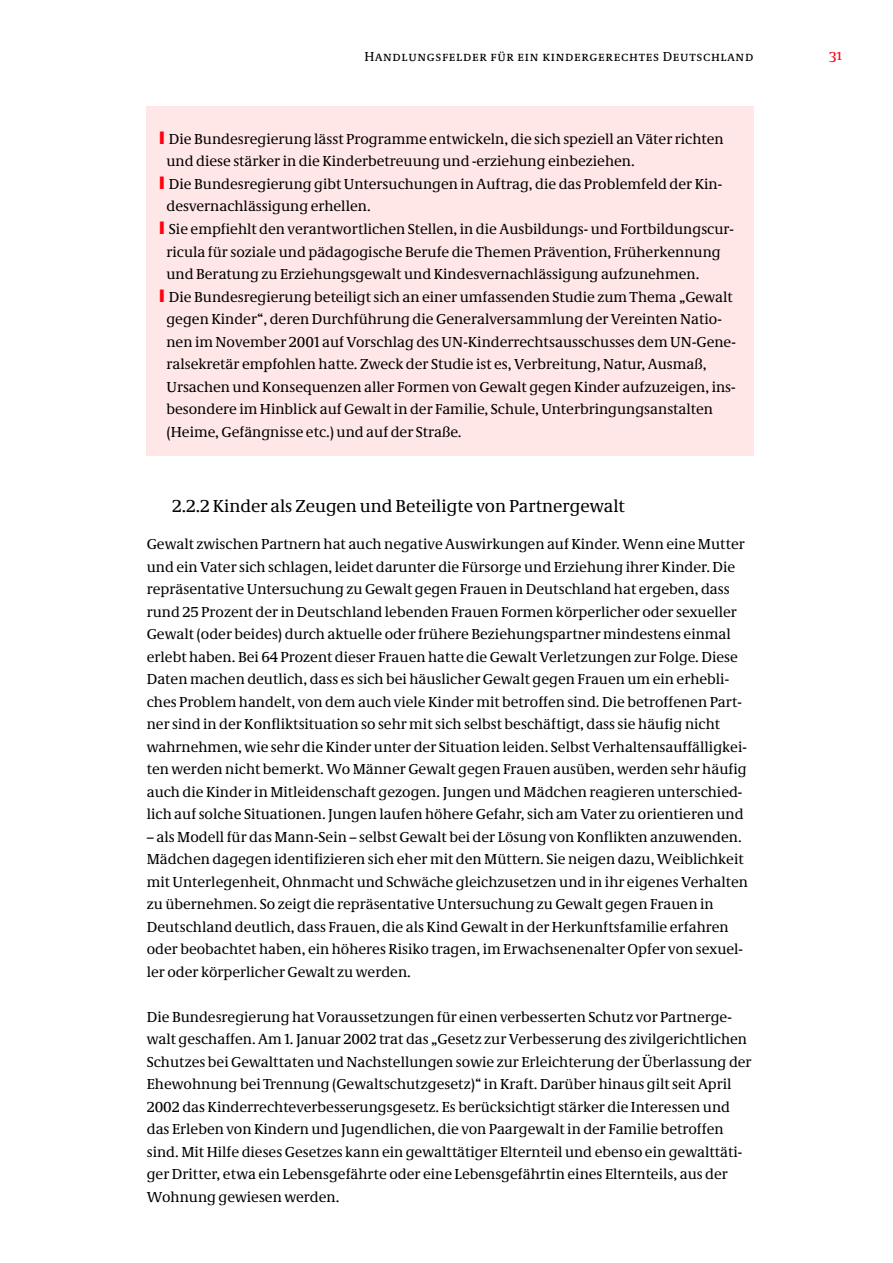
<style>
.page{position:relative;width:893px;height:1263px;background:#fff}
.page>*{position:absolute;margin:0;border:0;box-sizing:border-box;transform-origin:0 0}
.t1{font:18px "Neue Demos";color:#000}
.t2{font:15px/22.5px "Neue Demos";color:#000}
.t3{font:15px "Neue Demos CESC Os F";color:#ff000f}
.t4{font:13.5px "Neue Demos SC Os F";letter-spacing:.05em;color:#000}
.s1{color:#ff000f}
</style>
<div class="page">
<div style="left:146px;top:106px;width:608px;height:349px;background:#ffe6e7"></div>
<p class="t4" style="left:364px;top:48px;width:390px">Handlungsfelder für ein kindergerechtes Deutschland</p>
<p class="t3" style="left:829px;top:46px;width:14px">31</p>
<p class="t2" style="left:160px;top:129px;width:566px"><span class="s1">❙</span> Die Bundesregierung lässt Programme entwickeln, die sich speziell an Väter richten</p>
<p class="t2" style="left:166px;top:152px;width:470px">und diese stärker in die Kinderbetreuung und -erziehung einbeziehen.</p>
<p class="t2" style="left:160px;top:174px;width:564px"><span class="s1">❙</span> Die Bundesregierung gibt Untersuchungen in Auftrag, die das Problemfeld der Kin-</p>
<p class="t2" style="left:166px;top:197px;width:206px">desvernachlässigung erhellen.</p>
<p class="t2" style="left:160px;top:219px;width:576px"><span class="s1">❙</span> Sie empfiehlt den verantwortlichen Stellen, in die Ausbildungs- und Fortbildungscur-</p>
<p class="t2" style="left:166px;top:242px;width:556px">ricula für soziale und pädagogische Berufe die Themen Prävention, Früherkennung</p>
<p class="t2" style="left:166px;top:264px;width:534px">und Beratung zu Erziehungsgewalt und Kindesvernachlässigung aufzunehmen.</p>
<p class="t2" style="left:160px;top:287px;width:575px"><span class="s1">❙</span> Die Bundesregierung beteiligt sich an einer umfassenden Studie zum Thema „Gewalt</p>
<p class="t2" style="left:166px;top:309px;width:557px">gegen Kinder“, deren Durchführung die Generalversammlung der Vereinten Natio-</p>
<p class="t2" style="left:166px;top:332px;width:571px">nen im November 2001 auf Vorschlag des UN-Kinderrechtsausschusses dem UN-Gene-</p>
<p class="t2" style="left:166px;top:354px;width:542px">ralsekretär empfohlen hatte. Zweck der Studie ist es, Verbreitung, Natur, Ausmaß,</p>
<p class="t2" style="left:166px;top:377px;width:571px">Ursachen und Konsequenzen aller Formen von Gewalt gegen Kinder aufzuzeigen, ins-</p>
<p class="t2" style="left:166px;top:399px;width:548px">besondere im Hinblick auf Gewalt in der Familie, Schule, Unterbringungsanstalten</p>
<p class="t2" style="left:166px;top:422px;width:297px">(Heime, Gefängnisse etc.) und auf der Straße.</p>
<p class="t1" style="left:172px;top:499px;width:454px">2.2.2 Kinder als Zeugen und Beteiligte von Partnergewalt</p>
<p class="t2" style="left:147px;top:534px;width:601px">Gewalt zwischen Partnern hat auch negative Auswirkungen auf Kinder. Wenn eine Mutter und ein Vater sich schlagen, leidet darunter die Fürsorge und Erziehung ihrer Kinder. Die repräsentative Untersuchung zu Gewalt gegen Frauen in Deutschland hat ergeben, dass rund 25 Prozent der in Deutschland lebenden Frauen Formen körperlicher oder sexueller Gewalt (oder beides) durch aktuelle oder frühere Beziehungspartner mindestens einmal erlebt haben. Bei 64 Prozent dieser Frauen hatte die Gewalt Verletzungen zur Folge. Diese Daten machen deutlich, dass es sich bei häuslicher Gewalt gegen Frauen um ein erhebli&shy;ches Problem handelt, von dem auch viele Kinder mit betroffen sind. Die betroffenen Part&shy;ner sind in der Konfliktsituation so sehr mit sich selbst beschäftigt, dass sie häufig nicht wahrnehmen, wie sehr die Kinder unter der Situation leiden. Selbst Verhaltensauffälligkei&shy;ten werden nicht bemerkt. Wo Männer Gewalt gegen Frauen ausüben, werden sehr häufig auch die Kinder in Mitleidenschaft gezogen. Jungen und Mädchen reagieren unterschied&shy;lich auf solche Situationen. Jungen laufen höhere Gefahr, sich am Vater zu orientieren und</p>
<p class="t2" style="left:147px;top:827px;width:603px">– als Modell für das Mann-Sein – selbst Gewalt bei der Lösung von Konflikten anzuwenden.<br>Mädchen dagegen identifizieren sich eher mit den Müttern. Sie neigen dazu, Weiblichkeit mit Unterlegenheit, Ohnmacht und Schwäche gleichzusetzen und in ihr eigenes Verhalten zu übernehmen. So zeigt die repräsentative Untersuchung zu Gewalt gegen Frauen in Deutschland deutlich, dass Frauen, die als Kind Gewalt in der Herkunftsfamilie erfahren oder beobachtet haben, ein höheres Risiko tragen, im Erwachsenenalter Opfer von sexuel&shy;ler oder körperlicher Gewalt zu werden.</p>
<p class="t2" style="left:147px;top:1007px;width:606px">Die Bundesregierung hat Voraussetzungen für einen verbesserten Schutz vor Partnerge&shy;walt geschaffen. Am 1. Januar 2002 trat das „Gesetz zur Verbesserung des zivilgerichtlichen Schutzes bei Gewalttaten und Nachstellungen sowie zur Erleichterung der Überlassung der Ehewohnung bei Trennung (Gewaltschutzgesetz)“ in Kraft. Darüber hinaus gilt seit April 2002 das Kinderrechteverbesserungsgesetz. Es berücksichtigt stärker die Interessen und das Erleben von Kindern und Jugendlichen, die von Paargewalt in der Familie betroffen sind. Mit Hilfe dieses Gesetzes kann ein gewalttätiger Elternteil und ebenso ein gewalttäti&shy;ger Dritter, etwa ein Lebensgefährte oder eine Lebensgefährtin eines Elternteils, aus der Wohnung gewiesen werden.</p>
</div>
